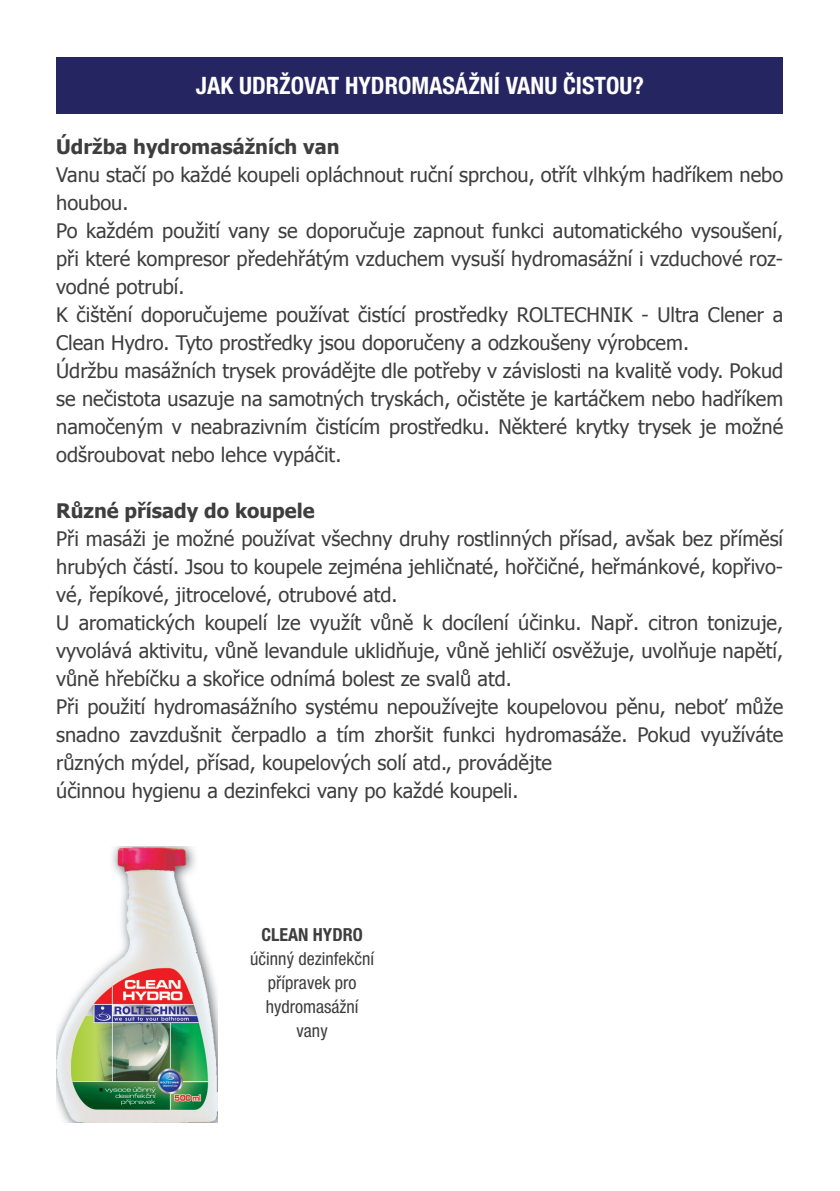
<style>
.page{position:relative;width:840px;height:1191px;background:#fff}
.page>*{position:absolute;margin:0;border:0;box-sizing:border-box;transform-origin:0 0}
.t1{font:700 condensed 24px "Helvetica Neue LT Pro";color:#fff}
.t2{font:20px/28px "Tahoma";color:#3e3e3f}
.t3{font:700 20px "Tahoma";color:#3e3e3f}
.t4{font:condensed 18px/24px "Helvetica Neue LT Pro";color:#3e3e3f;text-align:center}
.t5{font:700 condensed 18px "Helvetica Neue LT Pro";color:#3e3e3f}
</style>
<div class="page">
<div style="left:57px;top:57px;width:725px;height:56px;background:#252561"></div>
<img style="left:57px;top:846px;width:160px;height:276px">
<p class="t1" style="left:196px;top:71px;width:449px">JAK UDRŽOVAT HYDROMASÁŽNÍ VANU ČISTOU?</p>
<p class="t3" style="left:56px;top:133px;width:285px">Údržba hydromasážních van</p>
<p class="t2" style="left:56px;top:160px;width:728px">Vanu stačí po každé koupeli opláchnout ruční sprchou, otřít vlhkým hadříkem nebo houbou.<br>Po každém použití vany se doporučuje zapnout funkci automatického vysoušení, při které kompresor předehřátým vzduchem vysuší hydromasážní i vzduchové roz&shy;vodné potrubí.<br>K čištění doporučujeme používat čistící prostředky ROLTECHNIK - Ultra Clener a Clean Hydro. Tyto prostředky jsou doporučeny a odzkoušeny výrobcem.<br>Údržbu masážních trysek provádějte dle potřeby v závislosti na kvalitě vody. Pokud se nečistota usazuje na samotných tryskách, očistěte je kartáčkem nebo hadříkem namočeným v neabrazivním čistícím prostředku. Některé krytky trysek je možné odšroubovat nebo lehce vypáčit.</p>
<p class="t3" style="left:56px;top:497px;width:260px">Různé přísady do koupele</p>
<p class="t2" style="left:56px;top:524px;width:728px">Při masáži je možné používat všechny druhy rostlinných přísad, avšak bez příměsí hrubých částí. Jsou to koupele zejména jehličnaté, hořčičné, heřmánkové, kopřivo&shy;vé, řepíkové, jitrocelové, otrubové atd.<br>U aromatických koupelí lze využít vůně k docílení účinku. Např. citron tonizuje, vyvolává aktivitu, vůně levandule uklidňuje, vůně jehličí osvěžuje, uvolňuje napětí, vůně hřebíčku a skořice odnímá bolest ze svalů atd.<br>Při použití hydromasážního systému nepoužívejte koupelovou pěnu, neboť může snadno zavzdušnit čerpadlo a tím zhoršit funkci hydromasáže. Pokud využíváte různých mýdel, přísad, koupelových solí atd., provádějte<br>účinnou hygienu a dezinfekci vany po každé koupeli.</p>
<p class="t5" style="left:261px;top:924px;width:103px">CLEAN HYDRO</p>
<p class="t4" style="left:250px;top:946px;width:125px">účinný dezinfekční přípravek pro hydromasážní vany</p>
</div>
